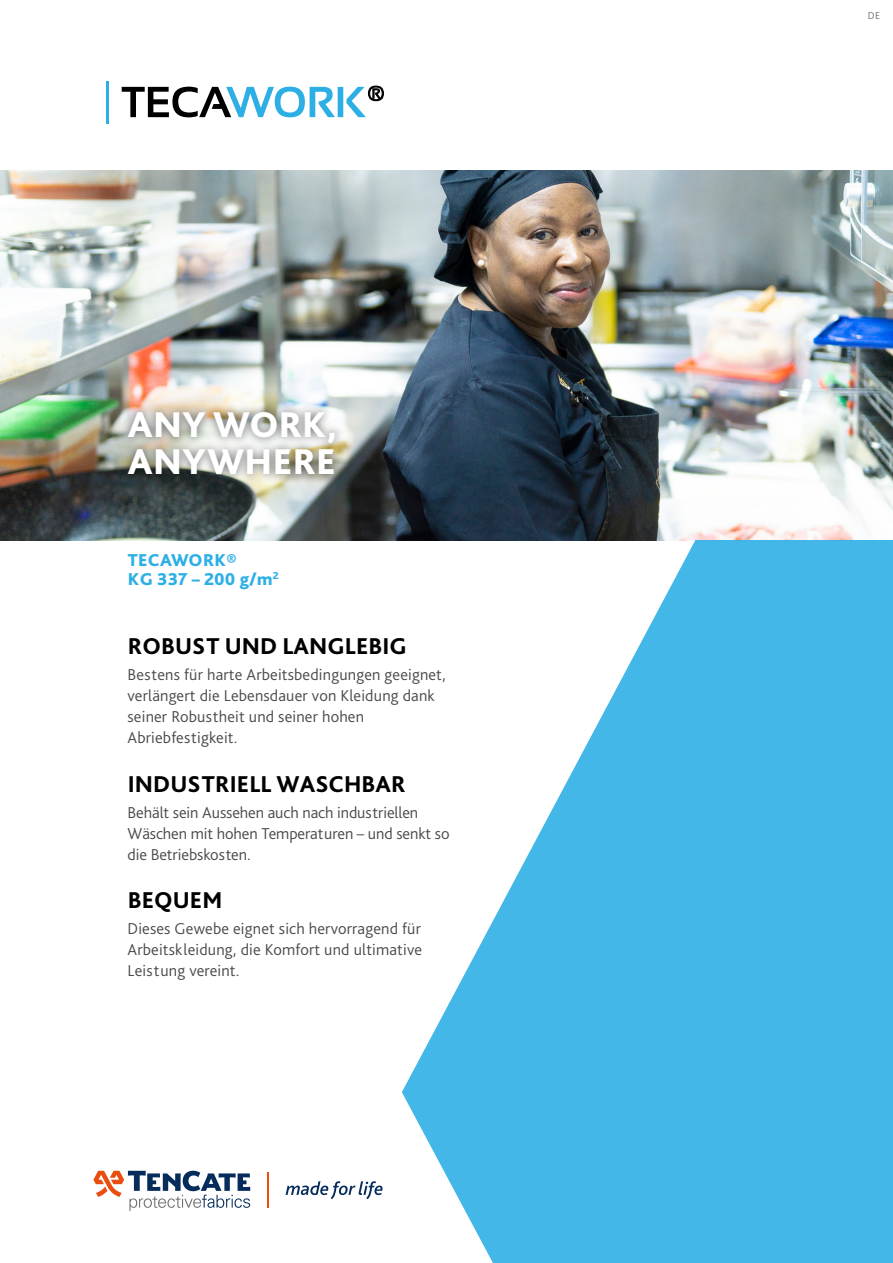
<style>
.page{position:relative;width:893px;height:1263px;background:#fff}
.page>*{position:absolute;margin:0;border:0;box-sizing:border-box;transform-origin:0 0}
.t1{font:800 37.5px/37.5px "Bliss Pro";letter-spacing:.01em;color:#fff}
.t2{font:800 24px "Bliss Pro";letter-spacing:.005em;color:#000}
.t3{font:800 18px/19.2px "Bliss Pro";letter-spacing:.01em;color:#2dafe6}
.t4{font:300 16.5px/21px "Bliss Pro";letter-spacing:.01em;color:#4a4a49}
.t5{font:300 10.5px "Bliss Pro";color:#6f6c6d}
</style>
<div class="page">
<img style="left:0;top:170px;width:893px;height:370px">
<div style="left:119px;top:402px;width:225px;height:82px;background:#000;opacity:.6"></div>
<svg style="left:286px;top:1181px;width:97px;height:18px"></svg>
<svg style="left:93px;top:1171px;width:157px;height:40px"></svg>
<hr style="left:267px;top:1173px;width:2px;height:35px;background:#e94e0f">
<svg style="left:402px;top:540px;width:491px;height:723px;fill:#42b7e8"></svg>
<hr style="left:106px;top:81px;width:3px;height:42px;background:#2dafe6">
<svg style="left:122px;top:86px;width:262px;height:31px"></svg>
<h1 class="t1" style="left:128px;top:404px;width:211px">ANY WORK,<br>ANYWHERE</h1>
<p class="t3" style="left:128px;top:550px;width:152px">TECAWORK®<br>KG 337 – 200 g/m<sup>2</sup></p>
<h2 class="t2" style="left:128px;top:631px;width:281px">ROBUST UND LANGLEBIG</h2>
<p class="t4" style="left:128px;top:664px;width:320px">Bestens für harte Arbeitsbedingungen geeignet, verlängert die Lebensdauer von Kleidung dank seiner Robustheit und seiner hohen Abriebfestigkeit.</p>
<h2 class="t2" style="left:128px;top:769px;width:280px">INDUSTRIELL WASCHBAR</h2>
<p class="t4" style="left:128px;top:801px;width:323px">Behält sein Aussehen auch nach industriellen<br>Wäschen mit hohen Temperaturen – und senkt so die Betriebskosten.</p>
<h2 class="t2" style="left:128px;top:885px;width:96px">BEQUEM</h2>
<p class="t4" style="left:128px;top:918px;width:296px;text-align:justify">Dieses Gewebe eignet sich hervorragend für Arbeitskleidung, die Komfort und ultimative Leistung vereint.</p>
<p class="t5" style="left:868px;top:9px;width:14px">DE</p>
</div>
